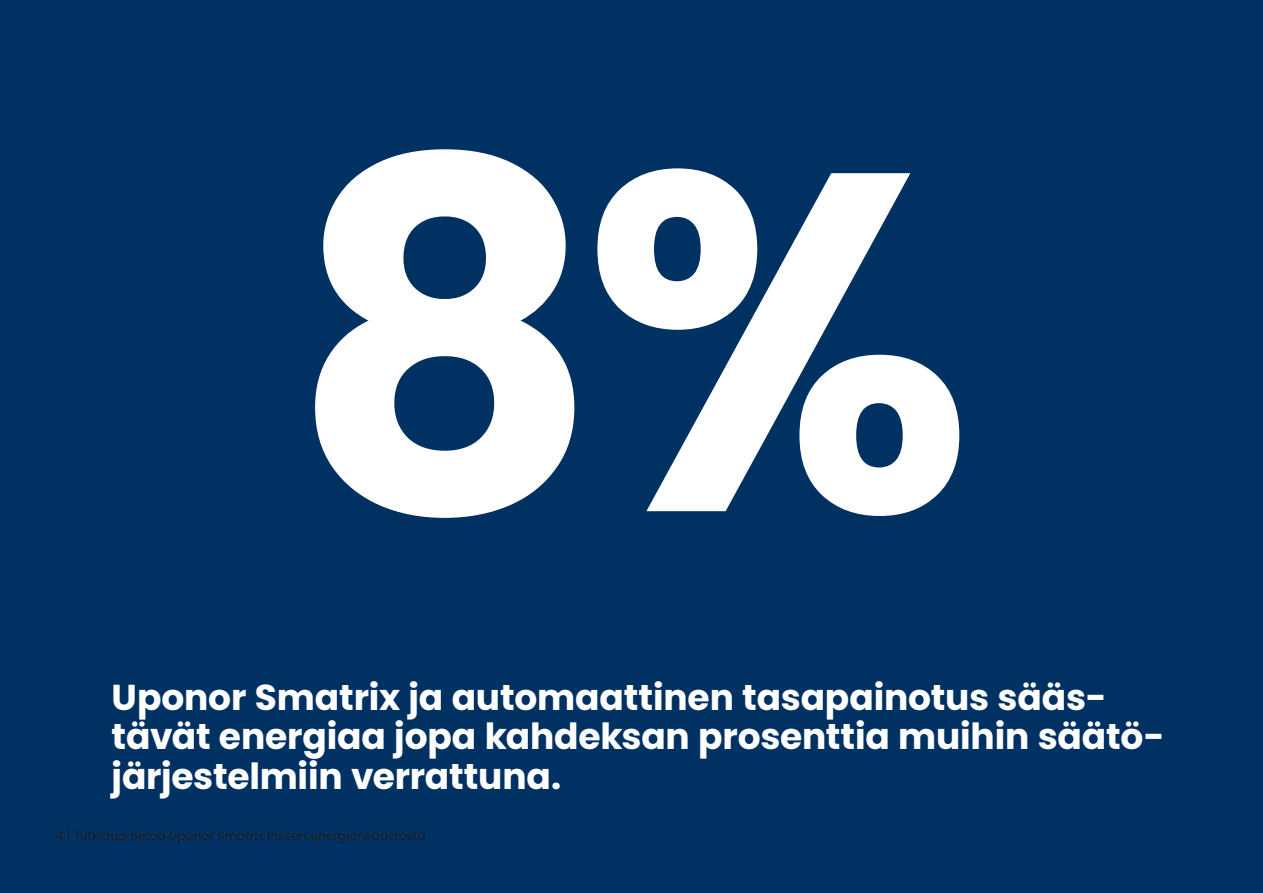
<style>
.page{position:relative;width:1263px;height:893px;background:#003163}
.page>*{position:absolute;margin:0;border:0;box-sizing:border-box;transform-origin:0 0}
.Main_headers_211022{font:700 480px "Poppins";color:#fff}
.Main_headers_nega_21{font:700 36px/39.6px "Poppins";letter-spacing:-.005em;color:#fff}
.t1{font:12px "Poppins";letter-spacing:.015em;color:#231f20}
</style>
<div class="page">
<p class="Main_headers_211022" style="left:289px;top:65px;width:686px">8%</p>
<p class="Main_headers_nega_21" style="left:112px;top:677px;width:1055px">Uponor Smatrix ja automaattinen tasapainotus sääs&shy;tävät energiaa jopa kahdeksan prosenttia muihin säätö&shy;järjestelmiin verrattuna.</p>
<p class="t1" style="left:56px;top:829px;width:371px">4 | Tutkittua tietoa Uponor Smatrix Pulsen energiansäästöstä</p>
</div>
